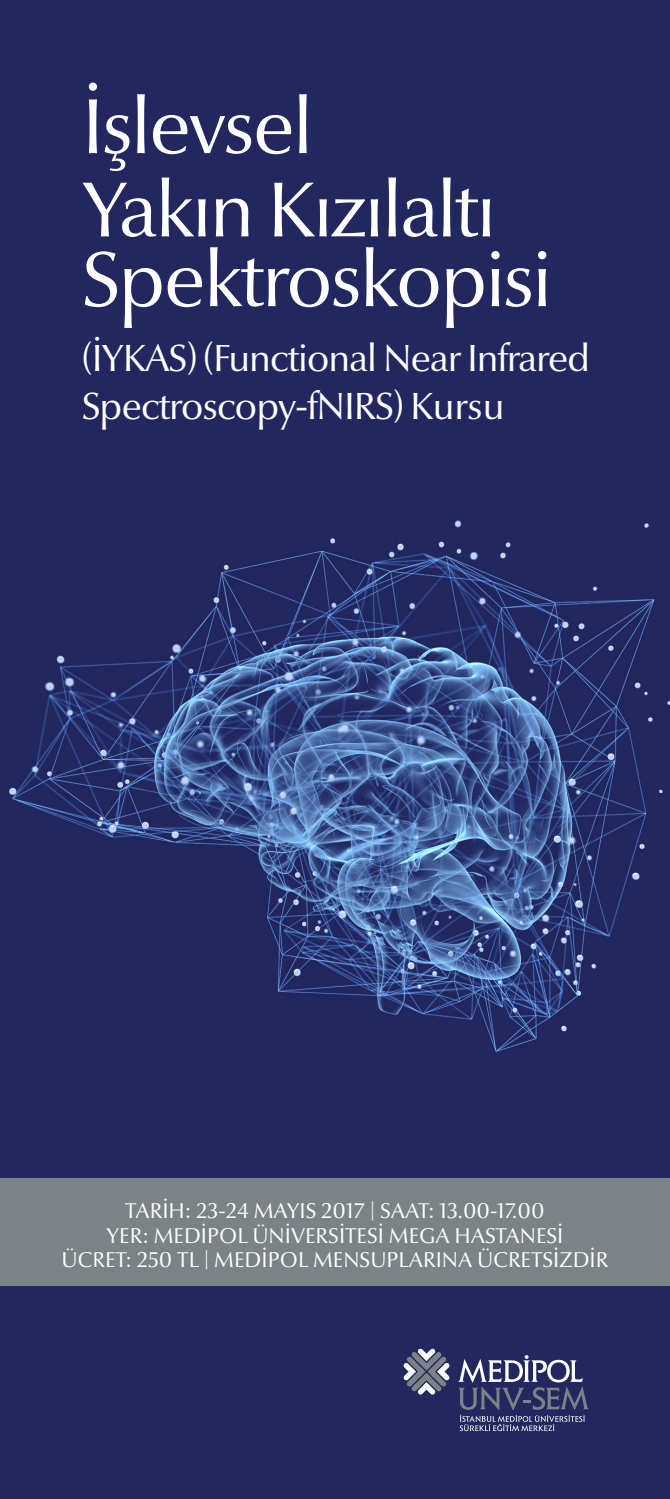
<style>
.page{position:relative;width:670px;height:1499px;background:#fff}
.page>*{position:absolute;margin:0;border:0;box-sizing:border-box;transform-origin:0 0}
.t1{font:78.75px/83.2px "Optima Nova";letter-spacing:-.03em;color:#fff}
.t2{font:38.25px/47.2px "Optima Nova";letter-spacing:-.03em;color:#fff}
.t3{font:21.6px "Optima Nova";color:#fff}
</style>
<div class="page">
<img style="left:0;top:0;width:670px;height:1499px">
<div style="left:0;top:1178px;width:670px;height:107px;background:#7c8387"></div>
<svg style="left:403px;top:1348px;width:46px;height:47px"></svg>
<svg style="left:458px;top:1355px;width:131px;height:76px;background:#4b4f7a"></svg>
<p class="t1" style="left:82px;top:86px;width:416px">İşlevsel<br>Yakın Kızılaltı</p>
<p class="t1" style="left:82px;top:239px;width:472px">Spektroskopisi</p>
<p class="t2" style="left:82px;top:335px;width:510px">(İYKAS) (Functional Near Infrared<br>Spectroscopy-fNIRS) Kursu</p>
<p class="t3" style="left:125px;top:1198px;width:421px">TARİH: 23-24 MAYIS 2017 | SAAT: 13.00-17.00</p>
<p class="t3" style="left:107px;top:1223px;width:458px">YER: MEDİPOL ÜNİVERSİTESİ MEGA HASTANESİ</p>
<p class="t3" style="left:61px;top:1247px;width:548px">ÜCRET: 250 TL | MEDİPOL MENSUPLARINA ÜCRETSİZDİR</p>
</div>
